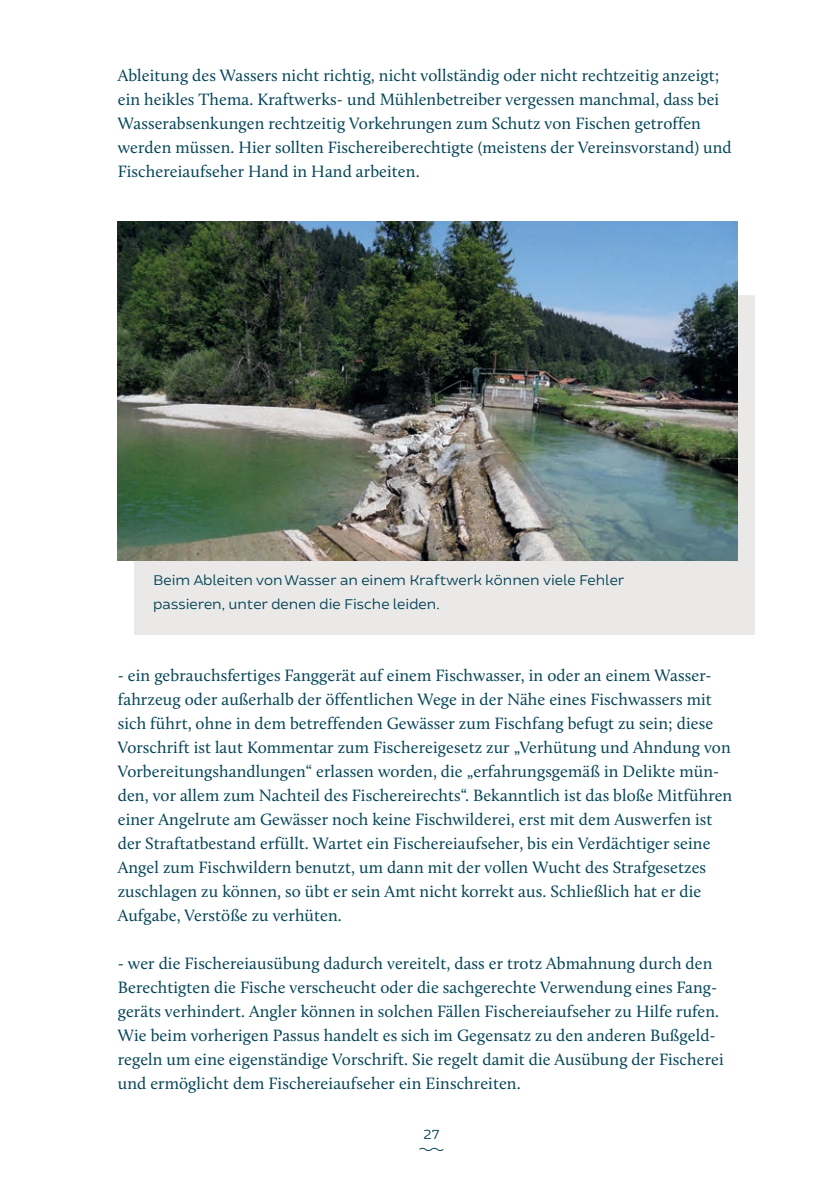
<style>
.page{position:relative;width:840px;height:1191px;background:#fff}
.page>*{position:absolute;margin:0;border:0;box-sizing:border-box;transform-origin:0 0}
.t1{font:17px/24px "Calluna";letter-spacing:.005em;color:#044457}
.t2{font:15px/24px "Brocha";letter-spacing:.005em;color:#044457}
.t3{font:14px "Brocha";color:#044457}
</style>
<div class="page">
<svg style="left:419px;top:1147px;width:25px;height:4px"></svg>
<div style="left:135px;top:295px;width:619px;height:340px;background:#eae9e8"></div>
<img style="left:118px;top:222px;width:619px;height:339px">
<p class="t1" style="left:118px;top:63px;width:615px">Ableitung des Wassers nicht richtig, nicht vollständig oder nicht rechtzeitig anzeigt; ein heikles Thema. Kraftwerks- und Mühlenbetreiber vergessen manchmal, dass bei Wasserabsenkungen rechtzeitig Vorkehrungen zum Schutz von Fischen getroffen werden müssen. Hier sollten Fischereiberechtigte (meistens der Vereinsvorstand) und Fischereiaufseher Hand in Hand arbeiten.</p>
<p class="t2" style="left:153px;top:568px;width:472px">Beim Ableiten von Wasser an einem Kraftwerk können viele Fehler passieren, unter denen die Fische leiden.</p>
<p class="t1" style="left:118px;top:663px;width:615px">- ein gebrauchsfertiges Fanggerät auf einem Fischwasser, in oder an einem Wasser&shy;fahrzeug oder außerhalb der öffentlichen Wege in der Nähe eines Fischwassers mit sich führt, ohne in dem betreffenden Gewässer zum Fischfang befugt zu sein; diese Vorschrift ist laut Kommentar zum Fischereigesetz zur „Verhütung und Ahndung von Vorbereitungshandlungen“ erlassen worden, die „erfahrungsgemäß in Delikte mün&shy;den, vor allem zum Nachteil des Fischereirechts“. Bekanntlich ist das bloße Mitführen einer Angelrute am Gewässer noch keine Fischwilderei, erst mit dem Auswerfen ist der Straftatbestand erfüllt. Wartet ein Fischereiaufseher, bis ein Verdächtiger seine Angel zum Fischwildern benutzt, um dann mit der vollen Wucht des Strafgesetzes zuschlagen zu können, so übt er sein Amt nicht korrekt aus. Schließlich hat er die Aufgabe, Verstöße zu verhüten.</p>
<p class="t1" style="left:118px;top:951px;width:607px">- wer die Fischereiausübung dadurch vereitelt, dass er trotz Abmahnung durch den Berechtigten die Fische verscheucht oder die sachgerechte Verwendung eines Fang&shy;geräts verhindert. Angler können in solchen Fällen Fischereiaufseher zu Hilfe rufen.<br>Wie beim vorherigen Passus handelt es sich im Gegensatz zu den anderen Bußgeld&shy;regeln um eine eigenständige Vorschrift. Sie regelt damit die Ausübung der Fischerei und ermöglicht dem Fischereiaufseher ein Einschreiten.</p>
<p class="t3" style="left:423px;top:1126px;width:17px">27</p>
</div>
